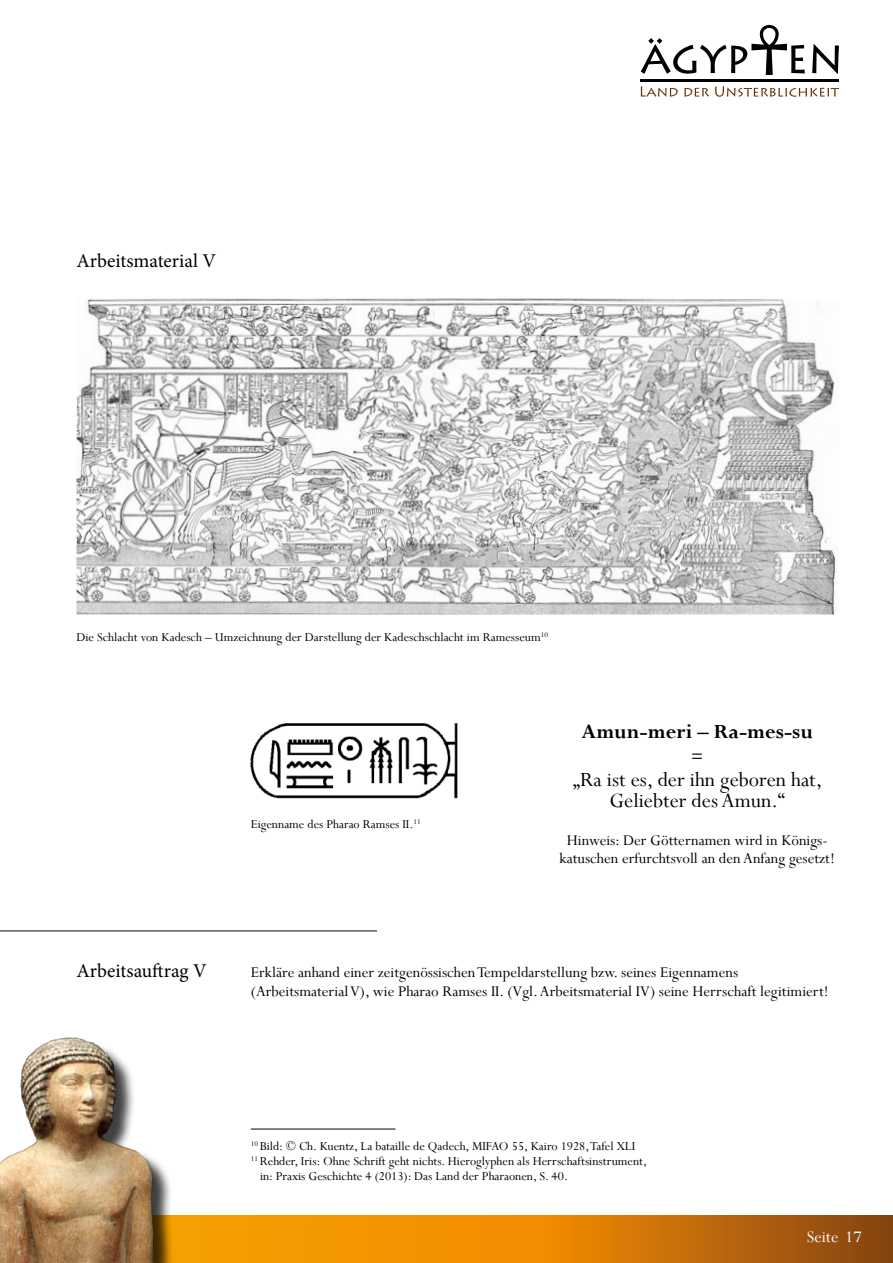
<style>
.page{position:relative;width:893px;height:1263px;background:#fff}
.page>*{position:absolute;margin:0;border:0;box-sizing:border-box;transform-origin:0 0}
.t1{font:22.5px/21px "Perpetua";color:#000;text-align:center}
.t2{font:700 22.5px "Perpetua";color:#000}
.t3{font:19.5px "Minion Pro";color:#000}
.t4{font:18px "Perpetua";color:#fff}
.t5{font:700 18px "Perpetua";color:#000}
.t6{font:16.5px/18.8px "Perpetua";color:#000}
.t7{font:13.5px "Perpetua";color:#000}
</style>
<div class="page">
<svg style="left:641px;top:86px;width:198px;height:11px"></svg>
<hr style="left:641px;top:79px;width:198px;height:2px;background:#000">
<svg style="left:812px;top:44px;width:27px;height:30px"></svg>
<svg style="left:641px;top:25px;width:164px;height:50px"></svg>
<svg style="left:177px;top:1215px;width:716px;height:48px;background:#d87f04"></svg>
<hr style="left:0;top:931px;width:377px;height:1px;background:#000">
<hr style="left:251px;top:1129px;width:144px;height:1px;background:#000">
<img style="left:251px;top:723px;width:207px;height:76px">
<img style="left:77px;top:298px;width:762px;height:316px">
<div style="left:0;top:1040px;width:177px;height:223px;background:#000;opacity:.75"></div>
<img style="left:0;top:1037px;width:159px;height:226px">
<h2 class="t3" style="left:77px;top:248px;width:141px">Arbeitsmaterial V</h2>
<p class="t7" style="left:77px;top:629px;width:473px">Die Schlacht von Kadesch – Umzeichnung der Darstellung der Kadeschschlacht im Ramesseum<sup>10</sup></p>
<p class="t7" style="left:251px;top:816px;width:171px">Eigenname des Pharao Ramses II.<sup>11</sup></p>
<h1 class="t2" style="left:581px;top:717px;width:233px">Amun-meri – Ra-mes-su</h1>
<h3 class="t5" style="left:691px;top:746px;width:14px">=</h3>
<h1 class="t1" style="left:573px;top:769px;width:250px">„Ra ist es, der ihn geboren hat,<br>Geliebter des Amun.“</h1>
<p class="t6" style="left:560px;top:830px;width:277px;text-align:center">Hinweis: Der Götternamen wird in Königs&shy;katuschen erfurchtsvoll an den Anfang gesetzt!</p>
<h2 class="t3" style="left:77px;top:958px;width:132px">Arbeitsauftrag V</h2>
<p class="t6" style="left:251px;top:963px;width:579px">Erkläre anhand einer zeitgenössischen Tempeldarstellung bzw. seines Eigennamens (Arbeitsmaterial V), wie Pharao Ramses II. (Vgl. Arbeitsmaterial IV) seine Herrschaft legitimiert!</p>
<p class="t7" style="left:251px;top:1138px;width:386px"><sup>10</sup> Bild: © Ch. Kuentz, La bataille de Qadech, MIFAO 55, Kairo 1928, Tafel XLI</p>
<p class="t7" style="left:251px;top:1153px;width:398px"><sup>11</sup> Rehder, Iris: Ohne Schrift geht nichts. Hieroglyphen als Herrschaftsinstrument,</p>
<p class="t7" style="left:260px;top:1168px;width:309px">in: Praxis Geschichte 4 (2013): Das Land der Pharaonen, S. 40.</p>
<h3 class="t4" style="left:807px;top:1226px;width:56px">Seite 17</h3>
</div>
